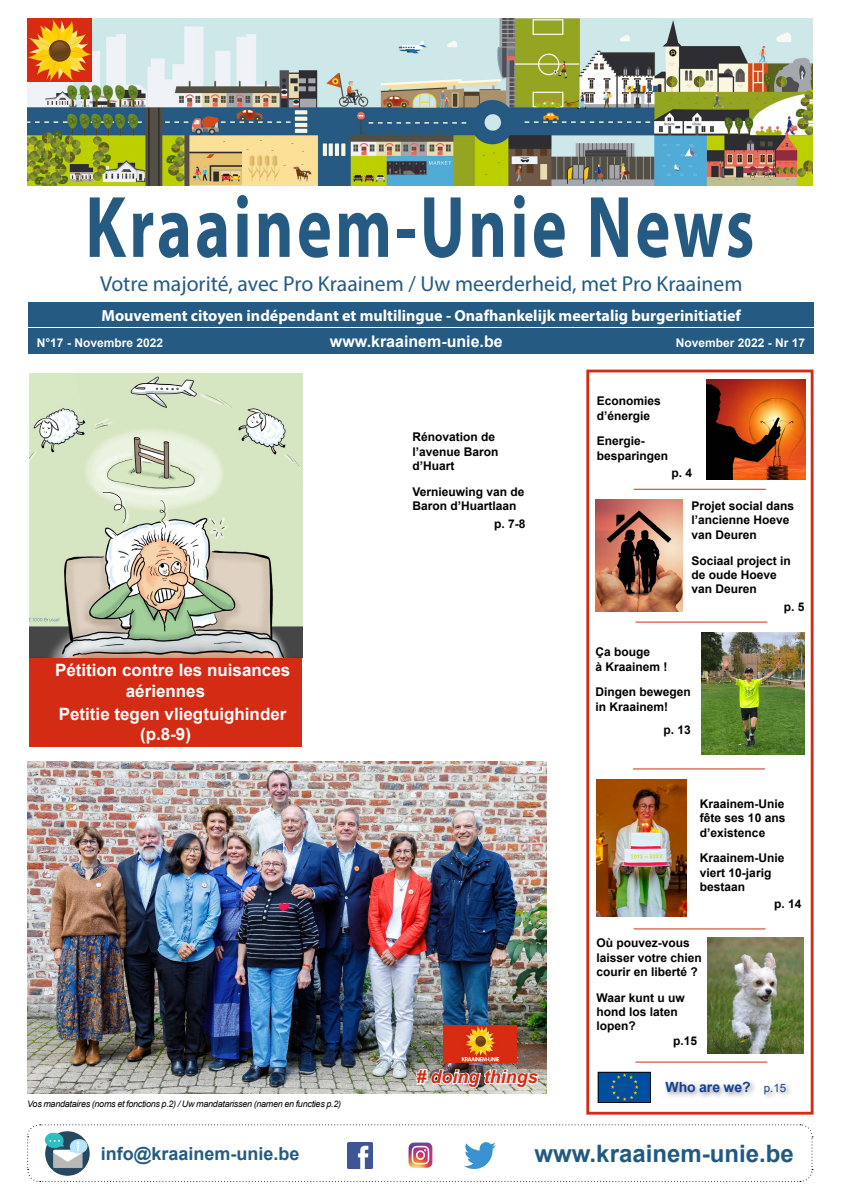
<style>
.page{position:relative;width:842px;height:1191px;background:#fff}
.page>*{position:absolute;margin:0;border:0;box-sizing:border-box;transform-origin:0 0}
.t1{font:700 88.2px "Myriad Pro";letter-spacing:.05em;color:#255b82;scale:.75 1}
.t2{font:700 24px "Arial";color:#225981}
.t3{font:21.7px "Myriad Pro";color:#255b82}
.t4{font:700 18px "Arial";color:#255b82}
.t5{font:italic 700 18px "Arial";color:#d42b14}
.t6{font:700 17px/20.4px "Arial";color:#fff}
.t7{font:700 16px "Myriad Pro";color:#fff}
.t8{font:700 16px "Arial";color:#fff}
.t9{font:700 14px "Arial";color:#134094}
.t10{font:700 12px/14.4px "Arial";color:#000}
.t11{font:700 12px "Arial";color:#fcfbfc}
.t12{font:italic 9px "Arial";letter-spacing:-.03em;color:#000}
.s1{font-weight:400;font-size:11.5px}
</style>
<div class="page">
<div style="left:586px;top:369px;width:227px;height:745px;border:3px solid #d42b14"></div>
<svg style="left:27px;top:1124px;width:786px;height:58px"></svg>
<img style="left:27px;top:18px;width:785px;height:167px">
<div style="left:28px;top:328px;width:786px;height:26px;background:#255b82"></div>
<img style="left:27px;top:18px;width:64px;height:64px">
<img style="left:41px;top:1127px;width:51px;height:51px">
<img style="left:347px;top:1142px;width:26px;height:26px">
<img style="left:464px;top:1142px;width:31px;height:26px">
<img style="left:403px;top:1142px;width:34px;height:26px">
<img style="left:29px;top:373px;width:273px;height:285px">
<div style="left:29px;top:658px;width:273px;height:88px;background:#d42b14"></div>
<img style="left:707px;top:937px;width:96px;height:117px">
<img style="left:595px;top:499px;width:87px;height:113px">
<img style="left:596px;top:780px;width:90px;height:136px">
<div style="left:598px;top:1072px;width:53px;height:30px;background:#004e9e"></div>
<div style="left:598px;top:1072px;width:53px;height:30px;border:1px solid #000"></div>
<svg style="left:611px;top:1073px;width:28px;height:28px"></svg>
<div style="left:662px;top:1079px;width:131px;height:22px;background:#000;opacity:.45"></div>
<img style="left:701px;top:632px;width:103px;height:122px">
<img style="left:706px;top:379px;width:100px;height:100px">
<hr style="left:634px;top:928px;width:131px;height:1px;background:#d42b14">
<hr style="left:633px;top:768px;width:132px;height:1px;background:#d42b14">
<hr style="left:635px;top:621px;width:132px;height:1px;background:#d42b14">
<hr style="left:634px;top:489px;width:132px;height:1px;background:#d42b14">
<hr style="left:635px;top:1061px;width:132px;height:1px;background:#d42b14">
<div style="left:29px;top:302px;width:785px;height:25px;background:#255b82"></div>
<img style="left:28px;top:761px;width:518px;height:332px">
<img style="left:443px;top:1025px;width:73px;height:37px">
<svg style="left:415px;top:1066px;width:125px;height:23px"></svg>
<h1 class="t1" style="left:85px;top:170px;width:893px">Kraainem-Unie News</h1>
<h3 class="t3" style="left:100px;top:270px;width:644px">Votre majorité, avec Pro Kraainem / Uw meerderheid, met Pro Kraainem</h3>
<h3 class="t7" style="left:101px;top:305px;width:641px">Mouvement citoyen indépendant et multilingue - Onafhankelijk meertalig burgerinitiatief</h3>
<h3 class="t8" style="left:330px;top:330px;width:174px">www.kraainem-unie.be</h3>
<p class="t11" style="left:37px;top:334px;width:128px">N°17 - Novembre 2022</p>
<p class="t11" style="left:676px;top:334px;width:131px">November 2022 - Nr 17</p>
<h3 class="t6" style="left:126px;top:660px;width:166px;text-indent:-71px">Pétition contre les nuisances aériennes</h3>
<h3 class="t6" style="left:140px;top:704px;width:148px;text-indent:-81px">Petitie tegen vliegtuighinder (p.8-9)</h3>
<p class="t12" style="left:27px;top:1098px;width:315px">Vos mandataires (noms et fonctions p.2) / Uw mandatarissen (namen en functies p.2)</p>
<p class="t10" style="left:412px;top:430px;width:88px">Rénovation de l’avenue Baron d’Huart</p>
<p class="t10" style="left:412px;top:485px;width:114px">Vernieuwing van de<br>Baron d’Huartlaan</p>
<p class="t10" style="left:494px;top:516px;width:33px">p. 7-8</p>
<h3 class="t5" style="left:416px;top:1065px;width:123px"># doing things</h3>
<p class="t10" style="left:597px;top:394px;width:66px">Economies d’énergie</p>
<p class="t10" style="left:597px;top:434px;width:73px">Energie&shy;besparingen</p>
<p class="t10" style="left:671px;top:466px;width:22px">p. 4</p>
<p class="t10" style="left:691px;top:498px;width:104px">Projet social dans l’ancienne Hoeve van Deuren</p>
<p class="t10" style="left:691px;top:553px;width:101px">Sociaal project in de oude Hoeve van Deuren</p>
<p class="t10" style="left:784px;top:599px;width:22px">p. 5</p>
<p class="t10" style="left:595px;top:645px;width:74px">Ça bouge<br>à Kraainem !</p>
<p class="t10" style="left:595px;top:685px;width:97px">Dingen bewegen in Kraainem!</p>
<p class="t10" style="left:663px;top:722px;width:29px">p. 13</p>
<p class="t10" style="left:700px;top:796px;width:87px;text-align:justify">Kraainem-Unie fête ses 10 ans d’existence</p>
<p class="t10" style="left:700px;top:851px;width:86px">Kraainem-Unie viert 10-jarig bestaan</p>
<p class="t10" style="left:774px;top:897px;width:29px">p. 14</p>
<p class="t10" style="left:596px;top:935px;width:107px">Où pouvez-vous laisser votre chien courir en liberté ?</p>
<p class="t10" style="left:596px;top:990px;width:90px">Waar kunt u uw</p>
<p class="t10" style="left:596px;top:1004px;width:83px">hond los laten</p>
<p class="t10" style="left:596px;top:1019px;width:41px">lopen?</p>
<p class="t10" style="left:673px;top:1033px;width:26px">p.15</p>
<p class="t9" style="left:665px;top:1077px;width:122px">Who are we? <span class="s1">p.15</span></p>
<h3 class="t4" style="left:101px;top:1141px;width:200px">info@kraainem-unie.be</h3>
<h2 class="t2" style="left:534px;top:1136px;width:261px">www.kraainem-unie.be</h2>
</div>
